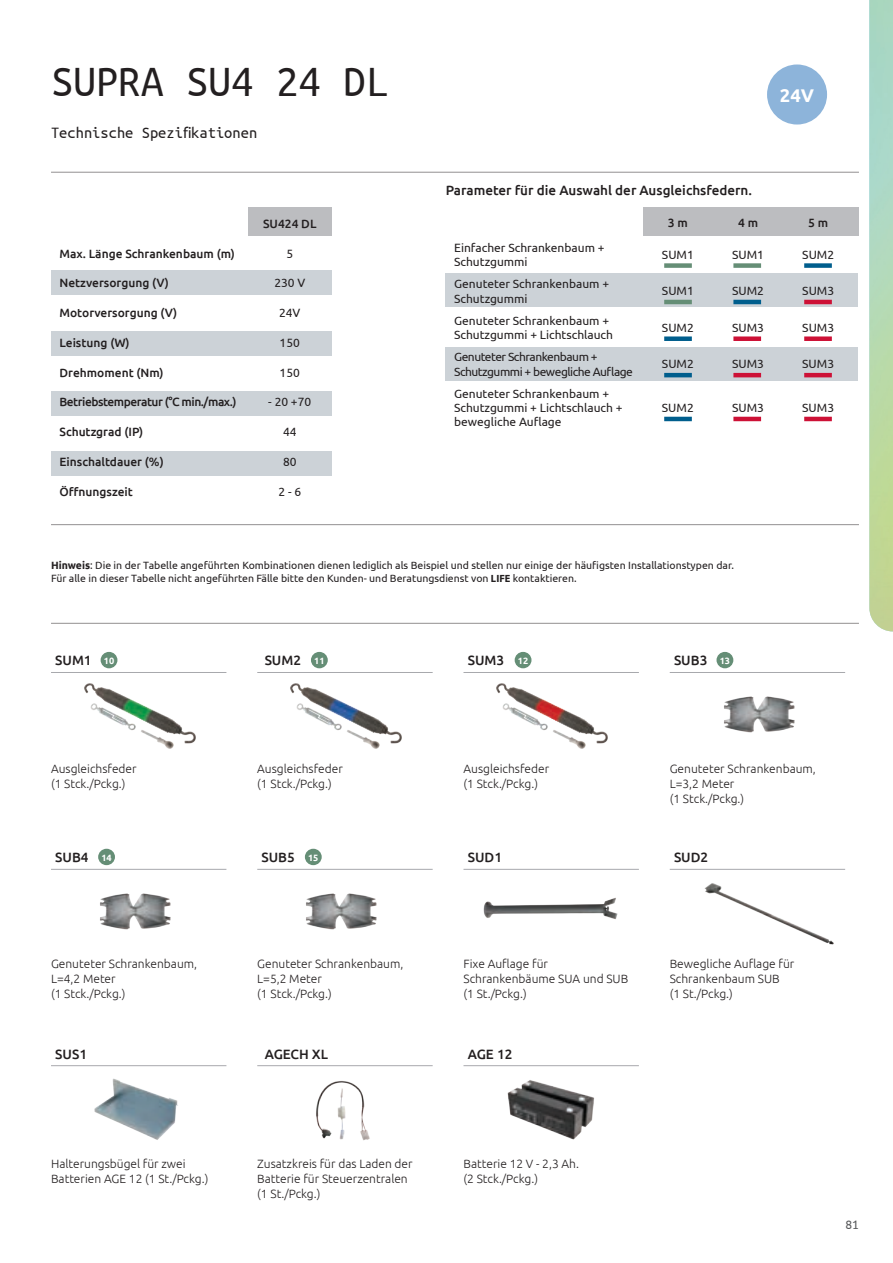
<style>
.page{position:relative;width:893px;height:1263px;background:#fff}
.page>*{position:absolute;margin:0;border:0;box-sizing:border-box;transform-origin:0 0}
.testo_dim_1{font:45px "Ubuntu Mono";color:#231f20}
.t1{font:700 18.45px "Ubuntu";color:#fff}
.testo_dim_1-2{font:16.5px "Ubuntu Mono";color:#231f20}
.t2{font:500 13.5px "Ubuntu";color:#231f20}
.t3{font:13.5px "Ubuntu Mono";color:#57585a}
.t4{font:300 12px/15px "Ubuntu";color:#231f20}
.t5{font:12px/14.4px "Ubuntu";color:#231f20}
.t6{font:500 12px "Ubuntu";color:#231f20}
.t7{font:12px/14.4px "Ubuntu";letter-spacing:-.04em;color:#231f20}
.t8{font:500 12px "Ubuntu";letter-spacing:-.04em;color:#231f20}
.t9{font:10.5px "Ubuntu";color:#231f20}
.t10{font:700 9.15px "Ubuntu";color:#fff}
.s1{font-weight:700}
.s2{font-family:"Myriad Pro";font-weight:700}
</style>
<div class="page">
<div style="left:248px;top:207px;width:83px;height:29px;background:#bcbdc0"></div>
<div style="left:51px;top:270px;width:280px;height:25px;background:#ccd2d7"></div>
<div style="left:51px;top:452px;width:280px;height:24px;background:#ccd2d7"></div>
<div style="left:51px;top:331px;width:280px;height:24px;background:#ccd2d7"></div>
<div style="left:51px;top:391px;width:280px;height:25px;background:#ccd2d7"></div>
<hr style="left:51px;top:623px;width:808px;height:1px;background:#231f20">
<div style="left:643px;top:207px;width:215px;height:29px;background:#bcbdc0"></div>
<div style="left:446px;top:273px;width:412px;height:34px;background:#ccd2d7"></div>
<div style="left:446px;top:347px;width:412px;height:34px;background:#ccd2d7"></div>
<hr style="left:51px;top:672px;width:175px;height:1px;background:#a8a9ad">
<hr style="left:51px;top:869px;width:175px;height:1px;background:#a8a9ad">
<hr style="left:51px;top:1065px;width:175px;height:1px;background:#a8a9ad">
<hr style="left:257px;top:672px;width:176px;height:1px;background:#a8a9ad">
<hr style="left:257px;top:869px;width:176px;height:1px;background:#a8a9ad">
<hr style="left:257px;top:1065px;width:176px;height:1px;background:#a8a9ad">
<hr style="left:463px;top:672px;width:176px;height:1px;background:#a8a9ad">
<hr style="left:463px;top:869px;width:176px;height:1px;background:#a8a9ad">
<hr style="left:463px;top:1065px;width:176px;height:1px;background:#a8a9ad">
<hr style="left:670px;top:672px;width:175px;height:1px;background:#a8a9ad">
<hr style="left:670px;top:869px;width:175px;height:1px;background:#a8a9ad">
<hr style="left:51px;top:524px;width:808px;height:1px;background:#231f20">
<img style="left:724px;top:696px;width:71px;height:37px">
<img style="left:100px;top:893px;width:71px;height:37px">
<img style="left:306px;top:893px;width:71px;height:37px">
<img style="left:483px;top:897px;width:135px;height:22px">
<img style="left:704px;top:883px;width:130px;height:62px">
<img style="left:94px;top:1078px;width:84px;height:62px">
<img style="left:316px;top:1081px;width:54px;height:60px">
<img style="left:507px;top:1080px;width:87px;height:60px">
<img style="left:84px;top:683px;width:112px;height:66px">
<img style="left:290px;top:683px;width:112px;height:66px">
<img style="left:496px;top:683px;width:112px;height:66px">
<img style="left:869px;top:0;width:24px;height:631px">
<div style="left:101px;top:652px;width:16px;height:16px;background:#658e76;border-radius:50%"></div>
<div style="left:716px;top:652px;width:17px;height:16px;background:#658e76;border-radius:50%"></div>
<div style="left:311px;top:652px;width:17px;height:16px;background:#658e76;border-radius:50%"></div>
<div style="left:98px;top:849px;width:17px;height:16px;background:#658e76;border-radius:50%"></div>
<div style="left:305px;top:849px;width:17px;height:16px;background:#658e76;border-radius:50%"></div>
<div style="left:515px;top:652px;width:16px;height:16px;background:#658e76;border-radius:50%"></div>
<div style="left:664px;top:263px;width:28px;height:5px;background:#658e76"></div>
<div style="left:733px;top:263px;width:28px;height:5px;background:#658e76"></div>
<div style="left:804px;top:263px;width:28px;height:5px;background:#005e8d"></div>
<div style="left:664px;top:336px;width:28px;height:5px;background:#005e8d"></div>
<div style="left:733px;top:336px;width:28px;height:5px;background:#cd1136"></div>
<div style="left:804px;top:336px;width:28px;height:5px;background:#cd1136"></div>
<hr style="left:664px;top:300px;width:28px;height:4px;background:#658e76">
<hr style="left:733px;top:300px;width:28px;height:4px;background:#005e8d">
<hr style="left:804px;top:300px;width:28px;height:4px;background:#cd1136">
<hr style="left:664px;top:373px;width:28px;height:4px;background:#005e8d">
<hr style="left:664px;top:417px;width:28px;height:4px;background:#005e8d">
<hr style="left:733px;top:373px;width:28px;height:4px;background:#cd1136">
<hr style="left:733px;top:417px;width:28px;height:4px;background:#cd1136">
<hr style="left:804px;top:373px;width:28px;height:4px;background:#cd1136">
<hr style="left:804px;top:417px;width:28px;height:4px;background:#cd1136">
<div style="left:767px;top:64px;width:60px;height:61px;background:#8db4da;border-radius:50%"></div>
<hr style="left:51px;top:172px;width:808px;height:1px;background:#231f20">
<p class="testo_dim_1" style="left:51px;top:59px;width:339px">SUPRA SU4 24 DL</p>
<p class="testo_dim_1-2" style="left:51px;top:124px;width:208px">Technische Spezifikationen</p>
<p class="t6" style="left:263px;top:216px;width:55px">SU424 DL</p>
<p class="t6" style="left:60px;top:246px;width:177px">Max. Länge Schrankenbaum (m)</p>
<p class="t5" style="left:286px;top:246px;width:8px">5</p>
<p class="t6" style="left:60px;top:275px;width:111px">Netzversorgung (V)</p>
<p class="t5" style="left:274px;top:275px;width:32px">230 V</p>
<p class="t6" style="left:60px;top:305px;width:119px">Motorversorgung (V)</p>
<p class="t5" style="left:279px;top:305px;width:23px">24V</p>
<p class="t6" style="left:60px;top:335px;width:72px">Leistung (W)</p>
<p class="t5" style="left:280px;top:335px;width:22px">150</p>
<p class="t6" style="left:60px;top:365px;width:106px">Drehmoment (Nm)</p>
<p class="t5" style="left:280px;top:365px;width:22px">150</p>
<p class="t8" style="left:60px;top:394px;width:179px">Betriebstemperatur (°C min./max.)</p>
<p class="t5" style="left:268px;top:395px;width:44px">- 20 +70</p>
<p class="t6" style="left:60px;top:424px;width:85px">Schutzgrad (IP)</p>
<p class="t5" style="left:283px;top:424px;width:15px">44</p>
<p class="t6" style="left:60px;top:454px;width:106px">Einschaltdauer (%)</p>
<p class="t5" style="left:283px;top:454px;width:15px">80</p>
<p class="t6" style="left:60px;top:484px;width:75px">Öffnungszeit</p>
<p class="t5" style="left:278px;top:484px;width:24px">2 - 6</p>
<p class="t1" style="left:780px;top:84px;width:36px">24V</p>
<p class="t2" style="left:446px;top:182px;width:308px">Parameter für die Auswahl der Ausgleichsfedern.</p>
<p class="t6" style="left:668px;top:215px;width:21px">3 m</p>
<p class="t6" style="left:738px;top:215px;width:21px">4 m</p>
<p class="t6" style="left:808px;top:215px;width:21px">5 m</p>
<p class="t5" style="left:454px;top:240px;width:152px">Einfacher Schrankenbaum +<br>Schutzgummi</p>
<p class="t5" style="left:662px;top:247px;width:33px">SUM1</p>
<p class="t5" style="left:732px;top:247px;width:33px">SUM1</p>
<p class="t5" style="left:802px;top:247px;width:33px">SUM2</p>
<p class="t5" style="left:454px;top:276px;width:157px">Genuteter Schrankenbaum +<br>Schutzgummi</p>
<p class="t5" style="left:662px;top:284px;width:33px">SUM1</p>
<p class="t5" style="left:732px;top:284px;width:33px">SUM2</p>
<p class="t5" style="left:802px;top:284px;width:33px">SUM3</p>
<p class="t5" style="left:454px;top:313px;width:160px">Genuteter Schrankenbaum +<br>Schutzgummi + Lichtschlauch</p>
<p class="t5" style="left:662px;top:320px;width:33px">SUM2</p>
<p class="t5" style="left:732px;top:320px;width:33px">SUM3</p>
<p class="t5" style="left:802px;top:320px;width:33px">SUM3</p>
<p class="t7" style="left:454px;top:349px;width:180px">Genuteter Schrankenbaum +<br>Schutzgummi + bewegliche Auflage</p>
<p class="t5" style="left:662px;top:356px;width:33px">SUM2</p>
<p class="t5" style="left:732px;top:356px;width:33px">SUM3</p>
<p class="t5" style="left:802px;top:356px;width:33px">SUM3</p>
<p class="t5" style="left:454px;top:386px;width:170px">Genuteter Schrankenbaum +<br>Schutzgummi + Lichtschlauch + bewegliche Auflage</p>
<p class="t5" style="left:662px;top:400px;width:33px">SUM2</p>
<p class="t5" style="left:732px;top:400px;width:33px">SUM3</p>
<p class="t5" style="left:802px;top:400px;width:33px">SUM3</p>
<p class="t9" style="left:51px;top:559px;width:685px"><span class="s1">Hinweis</span>: Die in der Tabelle angeführten Kombinationen dienen lediglich als Beispiel und stellen nur einige der häufigsten Installationstypen dar.</p>
<p class="t9" style="left:51px;top:572px;width:527px">Für alle in dieser Tabelle nicht angeführten Fälle bitte den Kunden- und Beratungsdienst von <span class="s2">LIFE</span> kontaktieren.</p>
<p class="t2" style="left:55px;top:652px;width:38px">SUM1</p>
<p class="t2" style="left:674px;top:652px;width:35px">SUB3</p>
<p class="t2" style="left:468px;top:652px;width:38px">SUM3</p>
<p class="t2" style="left:265px;top:652px;width:38px">SUM2</p>
<p class="t10" style="left:104px;top:655px;width:12px">10</p>
<p class="t10" style="left:314px;top:655px;width:12px">11</p>
<p class="t10" style="left:720px;top:655px;width:12px">13</p>
<p class="t10" style="left:518px;top:655px;width:12px">12</p>
<p class="t4" style="left:51px;top:761px;width:87px">Ausgleichsfeder</p>
<p class="t4" style="left:51px;top:776px;width:76px">(1 Stck./Pckg.)</p>
<p class="t4" style="left:257px;top:761px;width:87px">Ausgleichsfeder</p>
<p class="t4" style="left:257px;top:776px;width:76px">(1 Stck./Pckg.)</p>
<p class="t4" style="left:463px;top:761px;width:87px">Ausgleichsfeder</p>
<p class="t4" style="left:463px;top:776px;width:76px">(1 Stck./Pckg.)</p>
<p class="t4" style="left:670px;top:761px;width:148px">Genuteter Schrankenbaum,<br>L=3,2 Meter</p>
<p class="t4" style="left:670px;top:791px;width:76px">(1 Stck./Pckg.)</p>
<p class="t2" style="left:55px;top:849px;width:35px">SUB4</p>
<p class="t2" style="left:262px;top:849px;width:35px">SUB5</p>
<p class="t10" style="left:101px;top:852px;width:12px">14</p>
<p class="t10" style="left:308px;top:852px;width:12px">15</p>
<p class="t2" style="left:468px;top:849px;width:36px">SUD1</p>
<p class="t2" style="left:674px;top:849px;width:36px">SUD2</p>
<p class="t4" style="left:51px;top:956px;width:148px">Genuteter Schrankenbaum,<br>L=4,2 Meter</p>
<p class="t4" style="left:51px;top:986px;width:76px">(1 Stck./Pckg.)</p>
<p class="t4" style="left:257px;top:956px;width:148px">Genuteter Schrankenbaum,<br>L=5,2 Meter</p>
<p class="t4" style="left:257px;top:986px;width:76px">(1 Stck./Pckg.)</p>
<p class="t4" style="left:463px;top:956px;width:166px">Fixe Auflage für<br>Schrankenbäume SUA und SUB (1 St./Pckg.)</p>
<p class="t4" style="left:670px;top:956px;width:126px">Bewegliche Auflage für<br>Schrankenbaum SUB<br>(1 St./Pckg.)</p>
<p class="t2" style="left:55px;top:1045px;width:33px">SUS1</p>
<p class="t2" style="left:265px;top:1045px;width:65px">AGECH XL</p>
<p class="t2" style="left:468px;top:1045px;width:46px">AGE 12</p>
<p class="t4" style="left:51px;top:1156px;width:159px">Halterungsbügel für zwei<br>Batterien AGE 12 (1 St./Pckg.)</p>
<p class="t4" style="left:257px;top:1156px;width:157px">Zusatzkreis für das Laden der<br>Batterie für Steuerzentralen (1 St./Pckg.)</p>
<p class="t4" style="left:463px;top:1156px;width:117px">Batterie 12 V - 2,3 Ah.</p>
<p class="t4" style="left:463px;top:1171px;width:76px">(2 Stck./Pckg.)</p>
<p class="t3" style="left:845px;top:1218px;width:15px">81</p>
</div>
